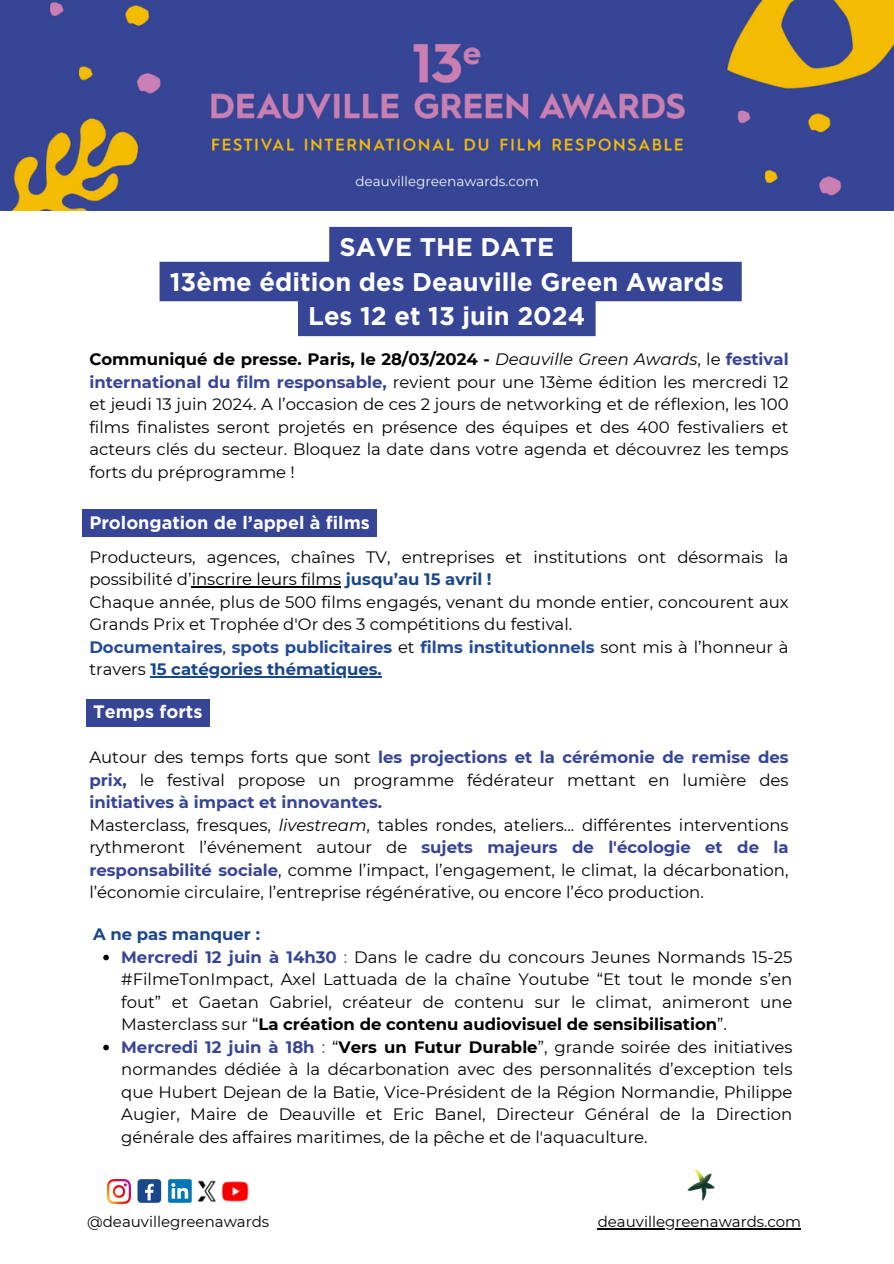
<style>
.page{position:relative;width:894px;height:1264px;background:#fff}
.page>*{position:absolute;margin:0;border:0;box-sizing:border-box;transform-origin:0 0}
.t1{font:700 25.5px/34.8px "Gotham";color:#fff;text-align:center}
.t2{font:700 18px "Gotham";color:#fff}
.t3{font:16.5px/22.5px "Montserrat";color:#000;text-align:justify}
.t4{font:700 16.5px "Montserrat";color:#1a4789}
.t5{font:15px "Montserrat";color:#000}
.s1{font-weight:700}
.s2{font-style:italic}
.s3{font-weight:700;color:#374597}
.s4{font-weight:700;color:#1a4789}
.s5{font-weight:700;color:#234b9a}
.s6{font-weight:700;color:#374595}
.s7{color:#374595}
</style>
<div class="page">
<img style="left:0;top:0;width:893px;height:210px">
<img style="left:687px;top:1169px;width:27px;height:31px">
<hr style="left:597px;top:1228px;width:204px;height:1px;background:#000">
<img style="left:107px;top:1179px;width:24px;height:23px">
<svg style="left:168px;top:1179px;width:24px;height:23px"></svg>
<div style="left:137px;top:1179px;width:24px;height:23px;background:#1a4789;border-radius:4px"></div>
<svg style="left:145px;top:1183px;width:9px;height:17px"></svg>
<img style="left:197px;top:1180px;width:52px;height:22px">
<svg style="left:159px;top:227px;width:582px;height:109px;fill:#374597"></svg>
<div style="left:82px;top:509px;width:295px;height:28px;background:#374597"></div>
<hr style="left:192px;top:586px;width:149px;height:1px;background:#000">
<hr style="left:150px;top:676px;width:232px;height:1px;background:#1a4789">
<div style="left:86px;top:698px;width:123px;height:28px;background:#374597"></div>
<svg style="left:103px;top:954px;width:6px;height:6px"></svg>
<svg style="left:103px;top:1044px;width:6px;height:6px"></svg>
<h3 class="t1" style="left:170px;top:229px;width:555px">SAVE THE DATE<br>13ème édition des Deauville Green Awards<br>Les 12 et 13 juin 2024</h3>
<h2 class="t3" style="left:89px;top:348px;width:700px"><span class="s1">Communiqué de presse. Paris, le 28/03/2024 -</span> <span class="s2">Deauville Green Awards</span>, le <span class="s3">festival international du film responsable,</span> revient pour une 13ème édition les mercredi 12 et jeudi 13 juin 2024. A l’occasion de ces 2 jours de networking et de réflexion, les 100 films finalistes seront projetés en présence des équipes et des 400 festivaliers et acteurs clés du secteur. Bloquez la date dans votre agenda et découvrez les temps forts du préprogramme !</h2>
<p class="t2" style="left:89px;top:512px;width:282px">Prolongation de l’appel à films</p>
<p class="t3" style="left:89px;top:545px;width:700px;text-align:left">Producteurs, agences, chaînes TV, entreprises et institutions ont désormais la possibilité d’inscrire leurs films <span class="s4">jusqu’au 15 avril !<br></span>Chaque année, plus de 500 films engagés, venant du monde entier, concourent aux Grands Prix et Trophée d'Or des 3 compétitions du festival.<br><span class="s5">Documentaires</span>, <span class="s5">spots publicitaires</span> et <span class="s5">films institutionnels</span> sont mis à l’honneur à travers <span class="s4">15 catégories thématiques.</span></p>
<p class="t2" style="left:93px;top:701px;width:111px">Temps forts</p>
<p class="t3" style="left:89px;top:746px;width:700px;text-align:left">Autour des temps forts que sont <span class="s6">les projections et la cérémonie de remise des prix,</span> le festival propose un programme fédérateur mettant en lumière des <span class="s6">initiatives à impact et innovantes.<br></span>Masterclass, fresques, <span class="s2">livestream</span>, tables rondes, ateliers... différentes interventions rythmeront l’événement autour de <span class="s6">sujets majeurs de l'écologie et de la responsabilité sociale</span>, comme l’impact, l’engagement, le climat, la décarbonation, l’économie circulaire, l’entreprise régénérative, ou encore l’éco production.</p>
<p class="t4" style="left:93px;top:924px;width:168px">A ne pas manquer :</p>
<p class="t3" style="left:121px;top:945px;width:672px"><span class="s6">Mercredi 12 juin à 14h30</span> <span class="s7">:</span> Dans le cadre du concours Jeunes Normands 15-25 #FilmeTonImpact, Axel Lattuada de la chaîne Youtube “Et tout le monde s’en fout” et Gaetan Gabriel, créateur de contenu sur le climat, animeront une Masterclass sur “<span class="s1">La création de contenu audiovisuel de sensibilisation</span>”.</p>
<p class="t3" style="left:121px;top:1035px;width:672px"><span class="s6">Mercredi 12 juin à 18h</span> <span class="s7">:</span> “<span class="s1">Vers un Futur Durable</span>”, grande soirée des initiatives normandes dédiée à la décarbonation avec des personnalités d’exception tels que Hubert Dejean de la Batie, Vice-Président de la Région Normandie, Philippe Augier, Maire de Deauville et Eric Banel, Directeur Général de la Direction générale des affaires maritimes, de la pêche et de l'aquaculture.</p>
<h3 class="t5" style="left:87px;top:1212px;width:183px">@deauvillegreenawards</h3>
<h3 class="t5" style="left:597px;top:1212px;width:205px">deauvillegreenawards.com</h3>
</div>
